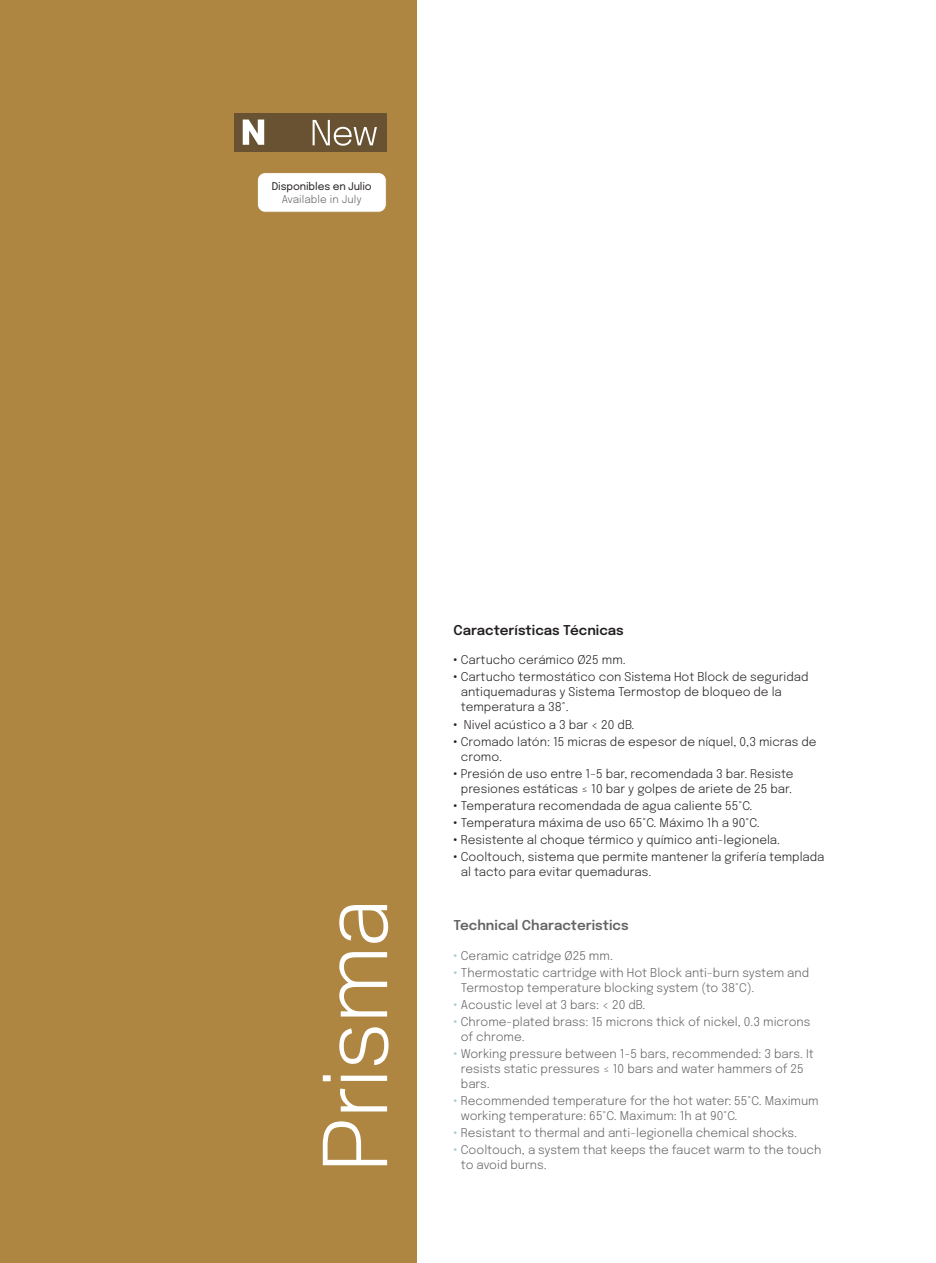
<style>
.page{position:relative;width:936px;height:1263px;background:#fff}
.page>*{position:absolute;margin:0;border:0;box-sizing:border-box;transform-origin:0 0}
.t1{font:300 90px "Aktiv Grotesk";color:#fff}
.t2{font:600 13.5px "Epilogue";color:#636366}
.t3{font:600 13.5px "Epilogue";color:#231f20}
.t4{font:300 12px/15px "Epilogue";color:#231f20}
.t5{font:300 12px/15px "Epilogue";color:#636366}
.t6{font:10.5px "Epilogue";letter-spacing:-.01em;color:#231f20}
.t7{font:300 10.5px "Epilogue";letter-spacing:.01em;color:#636366}
.s1{font-family:"Aktiv Grotesk";font-weight:100}
.s2{font-family:"Aktiv Grotesk";font-weight:100;color:#b1cbda}
</style>
<div class="page">
<div style="left:0;top:0;width:416px;height:1263px;background:#ae8642"></div>
<div style="left:257px;top:173px;width:129px;height:39px;background:#fff;border-radius:8px"></div>
<div style="left:257px;top:172px;width:129px;height:41px;border:1px solid #ae8642;border-radius:8px"></div>
<div style="left:234px;top:113px;width:152px;height:39px;background:#685231"></div>
<svg style="left:243px;top:120px;width:21px;height:25px"></svg>
<svg style="left:312px;top:120px;width:65px;height:26px"></svg>
<p class="t6" style="left:272px;top:179px;width:102px">Disponibles en Julio</p>
<p class="t7" style="left:282px;top:192px;width:81px">Available in July</p>
<h1 class="t1" style="left:304px;top:1172px;width:275px;rotate:-90deg">Prisma</h1>
<p class="t3" style="left:453px;top:620px;width:172px">Características Técnicas</p>
<p class="t4" style="left:453px;top:652px;width:174px"><span class="s1">•</span> Cartucho cerámico Ø25 mm.</p>
<p class="t4" style="left:461px;top:669px;width:349px;text-indent:-8px"><span class="s1">•</span> Cartucho termostático con Sistema Hot Block de seguridad antiquemaduras y Sistema Termostop de bloqueo de la temperatura a 38°.</p>
<p class="t4" style="left:453px;top:716px;width:183px"><span class="s1">•</span> Nivel acústico a 3 bar &lt; 20 dB.</p>
<p class="t4" style="left:461px;top:733px;width:357px;text-indent:-8px"><span class="s1">•</span> Cromado latón: 15 micras de espesor de níquel, 0,3 micras de cromo.</p>
<p class="t4" style="left:453px;top:765px;width:342px;text-align:center"><span class="s1">•</span> Presión de uso entre 1-5 bar, recomendada 3 bar. Resiste presiones estáticas ≤ 10 bar y golpes de ariete de 25 bar.</p>
<p class="t4" style="left:453px;top:797px;width:300px"><span class="s1">•</span> Temperatura recomendada de agua caliente 55°C.</p>
<p class="t4" style="left:453px;top:814px;width:308px"><span class="s1">•</span> Temperatura máxima de uso 65°C. Máximo 1h a 90°C.</p>
<p class="t4" style="left:453px;top:832px;width:328px"><span class="s1">•</span> Resistente al choque térmico y químico anti-legionela.</p>
<p class="t4" style="left:461px;top:849px;width:365px;text-indent:-8px"><span class="s1">•</span> Cooltouch, sistema que permite mantener la grifería templada al tacto para evitar quemaduras.</p>
<p class="t2" style="left:453px;top:916px;width:177px">Technical Characteristics</p>
<p class="t5" style="left:453px;top:947px;width:161px"><span class="s2">•</span> Ceramic catridge Ø25 mm.</p>
<p class="t5" style="left:461px;top:964px;width:350px;text-indent:-8px"><span class="s2">•</span> Thermostatic cartridge with Hot Block anti-burn system and<br>Termostop temperature blocking system (to 38°C).</p>
<p class="t5" style="left:453px;top:996px;width:193px"><span class="s2">•</span> Acoustic level at 3 bars: &lt; 20 dB.</p>
<p class="t5" style="left:461px;top:1013px;width:351px;text-indent:-8px"><span class="s2">•</span> Chrome-plated brass: 15 microns thick of nickel, 0.3 microns of chrome.</p>
<p class="t5" style="left:461px;top:1045px;width:354px;text-indent:-8px"><span class="s2">•</span> Working pressure between 1-5 bars, recommended: 3 bars. It resists static pressures ≤ 10 bars and water hammers of 25 bars.</p>
<p class="t5" style="left:461px;top:1093px;width:359px;text-indent:-8px"><span class="s2">•</span> Recommended temperature for the hot water: 55°C. Maximum working temperature: 65°C. Maximum: 1h at 90°C.</p>
<p class="t5" style="left:453px;top:1125px;width:345px"><span class="s2">•</span> Resistant to thermal and anti-legionella chemical shocks.</p>
<p class="t5" style="left:453px;top:1142px;width:369px"><span class="s2">•</span> Cooltouch, a system that keeps the faucet warm to the touch</p>
<p class="t5" style="left:461px;top:1157px;width:87px">to avoid burns.</p>
</div>
